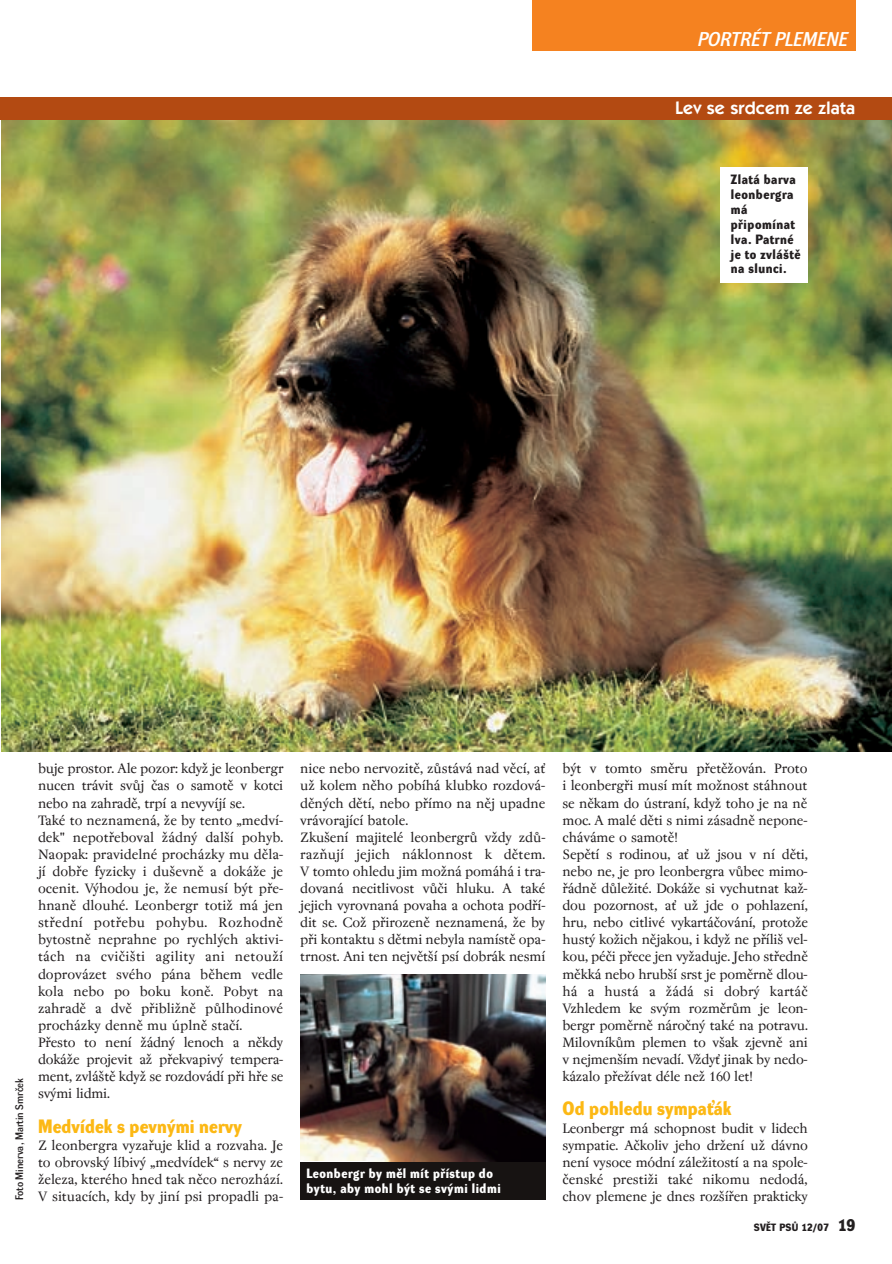
<style>
.page{position:relative;width:892px;height:1264px;background:#fff}
.page>*{position:absolute;margin:0;border:0;box-sizing:border-box;transform-origin:0 0}
.t1{font:19.5px "Dynamo D Italic D";letter-spacing:.01em;color:#fff}
.t2{font:18.9px "Dynamo DB";letter-spacing:.01em;color:#fcb814}
.t3{font:600 18px "Itc Kabel CE";letter-spacing:.01em;color:#fff}
.t4{font:15px/17.1px "Regent";letter-spacing:-.01em;color:#231f20}
.t5{font:13.2px/14.9px "Dynamo DB";letter-spacing:.045em;color:#231f20}
.t6{font:13.2px/14.9px "Dynamo DB";letter-spacing:.045em;color:#fff}
.t7{font:10.8px "Dynamo DD";color:#231f20}
.t8{font:10.35px "Dynamo DB";letter-spacing:.03em;color:#231f20}
.s1{font-size:16.5px}
</style>
<div class="page">
<img style="left:0;top:0;width:892px;height:1200px">
<h1 class="t1" style="left:698px;top:32px;width:151px">PORTRÉT PLEMENE</h1>
<p class="t3" style="left:675px;top:101px;width:182px">Lev se srdcem ze zlata</p>
<p class="t5" style="left:731px;top:173px;width:71px">Zlatá barva leonbergra má pfiipomínat lva. Patrné je to zvlá‰tû na slunci.</p>
<p class="t7" style="left:15px;top:1200px;width:123px;rotate:-90deg">Foto Minerva, Martin Smrãek</p>
<p class="t4" style="left:38px;top:761px;width:247px">buje prostor. Ale pozor: kdyÏ je leonbergr nucen trávit svÛj ãas o samotû v kotci nebo na zahradû, trpí a nevyvíjí se.<br>Také to neznamená, Ïe by tento „medví&shy;dek" nepotfieboval Ïádn˘ dal‰í pohyb.<br>Naopak: pravidelné procházky mu dûla&shy;jí dobfie fyzicky i du‰evnû a dokáÏe je ocenit. V˘hodou je, Ïe nemusí b˘t pfie&shy;hnanû dlouhé. Leonbergr totiÏ má jen stfiední potfiebu pohybu. Rozhodnû bytostnû neprahne po rychl˘ch aktivi&shy;tách na cviãi‰ti agility ani netouÏí doprovázet svého pána bûhem vedle kola nebo po boku konû. Pobyt na zahradû a dvû pfiibliÏnû pÛlhodinové procházky dennû mu úplnû staãí.<br>Pfiesto to není Ïádn˘ lenoch a nûkdy dokáÏe projevit aÏ pfiekvapiv˘ tempera&shy;ment, zvlá‰tû kdyÏ se rozdovádí pfii hfie se sv˘mi lidmi.</p>
<p class="t2" style="left:38px;top:1118px;width:205px">Medvídek s pevn˘mi nervy</p>
<p class="t4" style="left:38px;top:1137px;width:247px;text-align:justify">Z leonbergra vyzafiuje klid a rozvaha. Je to obrovsk˘ líbiv˘ „medvídek“ s nervy ze Ïeleza, kterého hned tak nûco nerozhází.<br>V situacích, kdy by jiní psi propadli pa-</p>
<p class="t4" style="left:300px;top:761px;width:247px">nice nebo nervozitû, zÛstává nad vûcí, aÈ uÏ kolem nûho pobíhá klubko rozdová&shy;dûn˘ch dûtí, nebo pfiímo na nûj upadne vrávorající batole.<br>Zku‰ení majitelé leonbergrÛ vÏdy zdÛ&shy;razÀují jejich náklonnost k dûtem.<br>V tomto ohledu jim moÏná pomáhá i tra&shy;dovaná necitlivost vÛãi hluku. A také jejich vyrovnaná povaha a ochota podfií&shy;dit se. CoÏ pfiirozenû neznamená, Ïe by pfii kontaktu s dûtmi nebyla namístû opa&shy;trnost. Ani ten nejvût‰í psí dobrák nesmí</p>
<p class="t4" style="left:562px;top:761px;width:247px">b˘t v tomto smûru pfietûÏován. Proto i leonbergfii musí mít moÏnost stáhnout se nûkam do ústraní, kdyÏ toho je na nû moc. A malé dûti s nimi zásadnû nepone&shy;cháváme o samotû!<br>Sepûtí s rodinou, aÈ uÏ jsou v ní dûti, nebo ne, je pro leonbergra vÛbec mimo&shy;fiádnû dÛleÏité. DokáÏe si vychutnat kaÏ&shy;dou pozornost, aÈ uÏ jde o pohlazení, hru, nebo citlivé vykartáãování, protoÏe hust˘ koÏich nûjakou, i kdyÏ ne pfiíli‰ vel&shy;kou, péãi pfiece jen vyÏaduje. Jeho stfiednû mûkká nebo hrub‰í srst je pomûrnû dlou&shy;há a hustá a Ïádá si dobr˘ kartáã Vzhledem ke sv˘m rozmûrÛm je leon&shy;bergr pomûrnû nároãn˘ také na potravu.<br>MilovníkÛm plemen to v‰ak zjevnû ani v nejmen‰ím nevadí. VÏdyÈ jinak by nedo&shy;kázalo pfieÏívat déle neÏ 160 let!</p>
<p class="t2" style="left:562px;top:1101px;width:170px">Od pohledu sympaÈák</p>
<p class="t4" style="left:562px;top:1120px;width:247px;text-align:justify">Leonbergr má schopnost budit v lidech sympatie. Aãkoliv jeho drÏení uÏ dávno není vysoce módní záleÏitostí a na spole&shy;ãenské prestiÏi také nikomu nedodá, chov plemene je dnes roz‰ífien prakticky</p>
<p class="t8" style="left:754px;top:1223px;width:103px">SVùT PSÒ 12/07 <span class="s1">19</span></p>
<p class="t6" style="left:306px;top:1167px;width:196px">Leonbergr by mûl mít pfiístup do bytu, aby mohl b˘t se sv˘mi lidmi</p>
</div>
